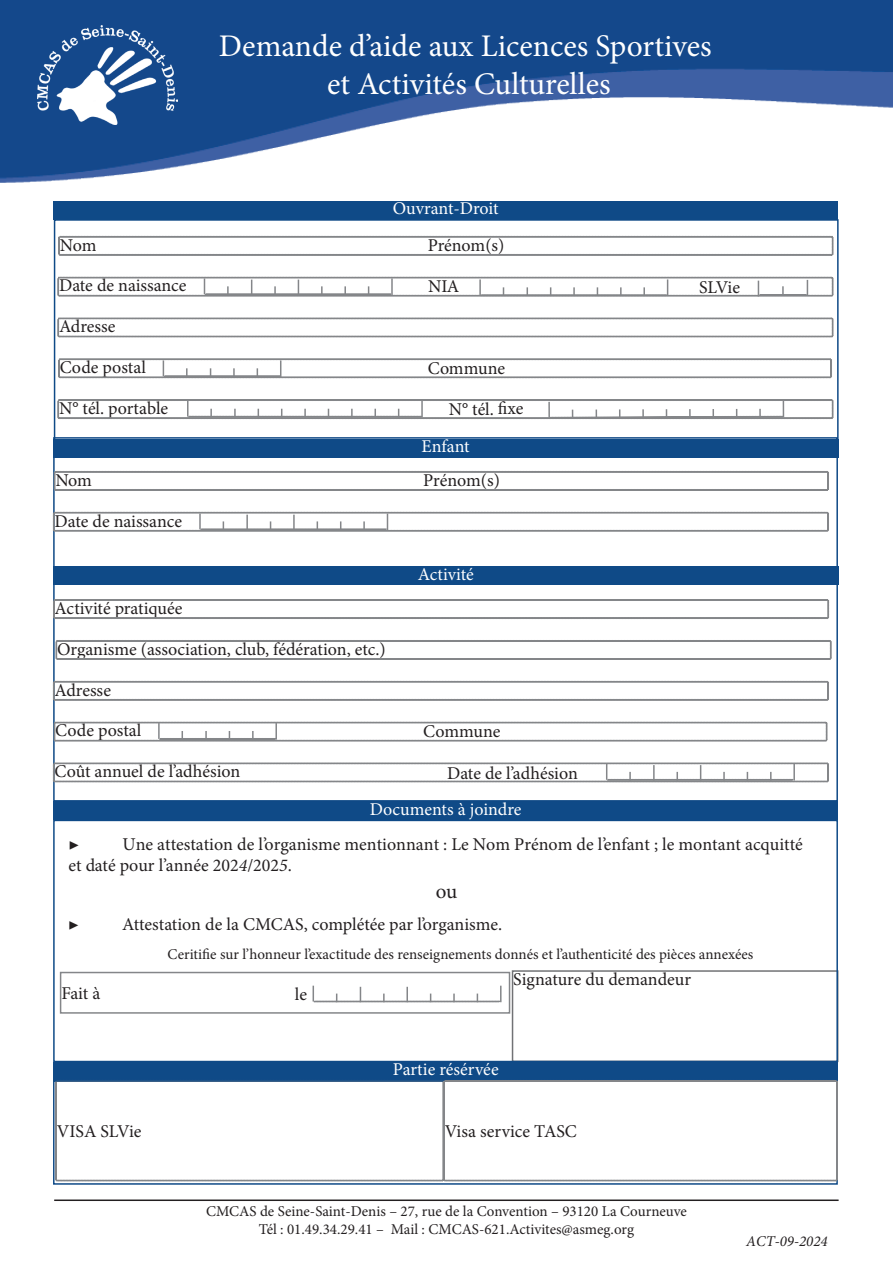
<style>
.page{position:relative;width:893px;height:1263px;background:#fff}
.page>*{position:absolute;margin:0;border:0;box-sizing:border-box;transform-origin:0 0}
.t1{font:31.5px "Minion Pro";color:#fff}
.t2{font:21px "Minion Pro";color:#231f20}
.t3{font:18px/21.1px "Minion Pro";color:#231f20}
.t4{font:18px "Minion Pro";color:#fff}
.t5{font:15px "Minion Pro";color:#231f20}
.t6{font:italic 15px "Minion Pro";color:#221e1f}
.s1{font-style:italic}
</style>
<div class="page">
<svg style="left:58px;top:236px;width:776px;height:20px"></svg>
<svg style="left:57px;top:317px;width:777px;height:21px"></svg>
<svg style="left:58px;top:358px;width:774px;height:20px"></svg>
<svg style="left:57px;top:399px;width:777px;height:20px"></svg>
<div style="left:53px;top:201px;width:785px;height:18px;background:#0f4a87"></div>
<div style="left:53px;top:439px;width:785px;height:18px;background:#0f4a87"></div>
<div style="left:53px;top:801px;width:785px;height:19px;background:#0f4a87"></div>
<div style="left:60px;top:972px;width:450px;height:42px;border:2px solid #848689"></div>
<div style="left:512px;top:970px;width:326px;height:92px;border:2px solid #717275"></div>
<div style="left:53px;top:1062px;width:785px;height:18px;background:#0f4a87"></div>
<img style="left:0;top:0;width:893px;height:183px">
<hr style="left:54px;top:1199px;width:785px;height:2px;background:#231f20">
<div style="left:54px;top:219px;width:785px;height:238px;border:2px solid #0f4a87"></div>
<div style="left:53px;top:437px;width:785px;height:364px;border:2px solid #0f4986"></div>
<div style="left:53px;top:820px;width:785px;height:242px;border:2px solid #0f4a87"></div>
<div style="left:53px;top:1080px;width:785px;height:105px;border:2px solid #0f4a87"></div>
<svg style="left:57px;top:277px;width:777px;height:20px"></svg>
<svg style="left:313px;top:986px;width:189px;height:16px"></svg>
<svg style="left:54px;top:471px;width:775px;height:20px"></svg>
<svg style="left:53px;top:681px;width:776px;height:20px"></svg>
<svg style="left:53px;top:721px;width:775px;height:21px"></svg>
<svg style="left:53px;top:512px;width:776px;height:20px"></svg>
<div style="left:53px;top:567px;width:785px;height:18px;background:#0f4a87"></div>
<svg style="left:53px;top:599px;width:776px;height:20px"></svg>
<svg style="left:55px;top:1080px;width:783px;height:101px"></svg>
<svg style="left:55px;top:640px;width:777px;height:20px"></svg>
<svg style="left:53px;top:762px;width:776px;height:20px"></svg>
<img style="left:37px;top:25px;width:141px;height:99px">
<p class="t1" style="left:219px;top:25px;width:494px">Demande d’aide aux Licences Sportives</p>
<p class="t1" style="left:327px;top:63px;width:285px">et Activités Culturelles</p>
<p class="t4" style="left:393px;top:196px;width:107px">Ouvrant-Droit</p>
<p class="t3" style="left:60px;top:234px;width:38px">Nom</p>
<p class="t3" style="left:428px;top:234px;width:78px">Prénom(s)</p>
<p class="t3" style="left:59px;top:275px;width:129px">Date de naissance</p>
<p class="t3" style="left:699px;top:277px;width:42px">SLVie</p>
<p class="t3" style="left:59px;top:316px;width:58px">Adresse</p>
<p class="t3" style="left:60px;top:357px;width:88px">Code postal</p>
<p class="t3" style="left:428px;top:357px;width:79px">Commune</p>
<p class="t3" style="left:59px;top:398px;width:111px">N° tél. portable</p>
<p class="t3" style="left:449px;top:398px;width:76px">N° tél. fixe</p>
<p class="t3" style="left:428px;top:276px;width:33px">NIA</p>
<p class="t4" style="left:422px;top:434px;width:50px">Enfant</p>
<p class="t3" style="left:55px;top:469px;width:38px">Nom</p>
<p class="t3" style="left:423px;top:469px;width:78px">Prénom(s)</p>
<p class="t3" style="left:55px;top:510px;width:129px">Date de naissance</p>
<p class="t3" style="left:55px;top:598px;width:129px">Activité pratiquée</p>
<p class="t3" style="left:57px;top:638px;width:330px">Organisme (association, club, fédération, etc.)</p>
<p class="t4" style="left:418px;top:562px;width:58px">Activité</p>
<p class="t3" style="left:55px;top:679px;width:58px">Adresse</p>
<p class="t3" style="left:55px;top:720px;width:88px">Code postal</p>
<p class="t3" style="left:423px;top:721px;width:79px">Commune</p>
<p class="t3" style="left:55px;top:761px;width:187px">Coût annuel de l’adhésion</p>
<p class="t3" style="left:447px;top:763px;width:132px">Date de l’adhésion</p>
<p class="t4" style="left:370px;top:797px;width:153px">Documents à joindre</p>
<p class="t3" style="left:68px;top:834px;width:736px;text-indent:54px">Une attestation de l’organisme mentionnant : Le Nom Prénom de l’enfant ; le montant acquitté et daté pour l’année 202<span class="s1">4</span>/202<span class="s1">5</span>.</p>
<p class="t3" style="left:68px;top:834px;width:12px">▶</p>
<p class="t2" style="left:436px;top:877px;width:23px">ou</p>
<p class="t3" style="left:68px;top:914px;width:12px">▶</p>
<p class="t3" style="left:122px;top:914px;width:381px">Attestation de la CMCAS, complétée par l’organisme.</p>
<p class="t5" style="left:167px;top:944px;width:587px">Ceritifie sur l’honneur l’exactitude des renseignements donnés et l’authenticité des pièces annexées</p>
<p class="t3" style="left:61px;top:983px;width:40px">Fait à</p>
<p class="t3" style="left:295px;top:984px;width:14px">le</p>
<p class="t3" style="left:513px;top:969px;width:179px">Signature du demandeur</p>
<p class="t3" style="left:57px;top:1121px;width:86px">VISA SLVie</p>
<p class="t4" style="left:393px;top:1057px;width:107px">Partie résérvée</p>
<p class="t3" style="left:445px;top:1121px;width:134px">Visa service TASC</p>
<p class="t5" style="left:206px;top:1201px;width:482px">CMCAS de Seine-Saint-Denis – 27, rue de la Convention – 93120 La Courneuve</p>
<p class="t5" style="left:259px;top:1219px;width:377px">Tél : 01.49.34.29.41 – Mail : CMCAS-621.Activites@asmeg.org</p>
<p class="t6" style="left:746px;top:1231px;width:83px">ACT-09-2024</p>
</div>
